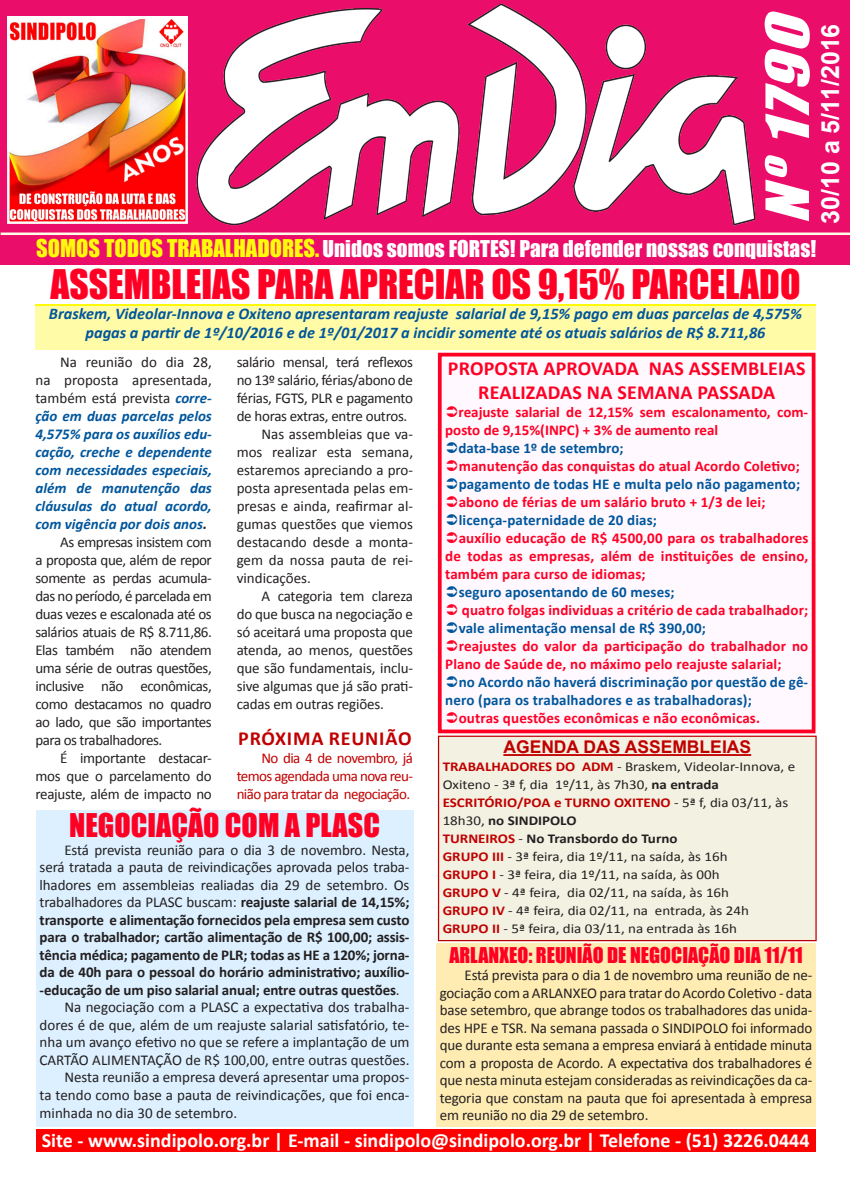
<style>
.page{position:relative;width:851px;height:1177px;background:#fff}
.page>*{position:absolute;margin:0;border:0;box-sizing:border-box;transform-origin:0 0}
.t1{font:italic 55px "Impact";color:#fff;scale:1.19 1}
.Titulos{font:37.5px "Impact";color:#ff0025}
.Titulos-2{font:30px "Impact";color:#ff0025}
.t2{font:700 25px "Arial";color:#fff}
.t3{font:21.25px "Impact";color:#fff}
.Texto{font:700 20px "Calibri";color:#fff}
.Texto-2{font:700 20px/24px "Calibri";letter-spacing:.01em;color:#ff0025;text-align:center}
.Titulos-3{font:20px "Impact";color:#ff0025}
.Entretítulos{font:700 20px "Calibri";letter-spacing:.04em;color:#c00000}
.Titulos-4{font:700 17.5px "Arial";color:#c00000}
.Texto-3{font:italic 700 16.25px/19.5px "Calibri";color:#01569b;text-align:center}
.Texto-4{font:15px/18px "Calibri";letter-spacing:-.01em;color:#231f20;text-align:justify}
.Texto-5{font:700 15px/18px "Calibri";letter-spacing:.01em;color:#ff0025}
.Texto-6{font:700 15px/17.5px "Calibri";letter-spacing:-.01em;color:#231f20;text-align:justify}
.Titulos-5{font:15px/17.5px "Calibri";letter-spacing:-.01em;color:#231f20;text-align:justify}
.Texto-7{font:700 15px/18px "Calibri";letter-spacing:.01em;color:#01569b}
.Texto-8{font:italic 700 15px/18px "Calibri";color:#01569b;text-align:justify}
.Texto-9{font:15px/18px "Calibri";letter-spacing:-.04em;color:#c00000;text-align:justify}
.Texto-10{font:13.5px "Calibri";color:#231f20;scale:1.11 1}
.Titulos-6{font:13.5px/18px "Calibri";color:#231f20;scale:1.11 1}
.Titulos-7{font:700 13.5px/18px "Calibri";color:#c00000;scale:1.11 1}
.Texto-11{font:700 13.5px "Calibri";color:#231f20;scale:1.11 1}
.s1{font-size:22.5px;color:#fffa0a}
.s2{font-weight:400}
.s3{font-weight:400;font-style:normal;color:#231f20}
.s4{color:#231f20}
.s5{font-weight:700;color:#c00000}
.s6{font-weight:700}
.s7{font-weight:400;color:#231f20}
.s8{color:#c00000}
</style>
<div class="page">
<div style="left:35px;top:304px;width:780px;height:43px;background:#fffa0a"></div>
<div style="left:36px;top:1129px;width:779px;height:23px;background:#f00"></div>
<div style="left:0;top:0;width:849px;height:264px;background:#ea0d6a"></div>
<hr style="left:1px;top:232px;width:849px;height:3px;background:#fffee9">
<img style="left:197px;top:4px;width:557px;height:222px">
<img style="left:10px;top:20px;width:175px;height:201px">
<div style="left:7px;top:17px;width:181px;height:207px;border:2px solid #fff"></div>
<div style="left:436px;top:943px;width:380px;height:183px;background:#ffecb3"></div>
<div style="left:438px;top:736px;width:377px;height:204px;background:#f3f1e2"></div>
<hr style="left:503px;top:754px;width:248px;height:2px;background:#c00000">
<div style="left:438px;top:735px;width:378px;height:206px;border:1px solid #c00000"></div>
<div style="left:439px;top:354px;width:374px;height:377px;background:#fff9ff"></div>
<div style="left:438px;top:353px;width:377px;height:380px;border:4px solid #ff0025"></div>
<div style="left:35px;top:306px;width:780px;height:44px;background:#fffba7"></div>
<div style="left:36px;top:810px;width:377px;height:316px;background:#dcf0ff"></div>
<p class="t1" style="left:744px;top:224px;width:193px;rotate:-90deg">Nº1790</p>
<p class="t2" style="left:813px;top:224px;width:202px;rotate:-90deg">30/10 a 5/11/2016</p>
<p class="t3" style="left:36px;top:232px;width:781px"><span class="s1">SOMOS TODOS TRABALHADORES.</span> Unidos somos FORTES! Para defender nossas conquistas!</p>
<p class="Titulos" style="left:50px;top:255px;width:751px">ASSEMBLEIAS PARA APRECIAR OS 9,15% PARCELADO</p>
<p class="Texto-3" style="left:49px;top:304px;width:754px">Braskem, Videolar-Innova e Oxiteno apresentaram reajuste salarial de 9,15% pago em duas parcelas de 4,575% pagas a partir de 1º/10/2016 e de 1º/01/2017 a incidir somente até os atuais salários de R$ 8.711,86</p>
<p class="Texto-4" style="left:237px;top:353px;width:178px">salário mensal, terá reflexos no 13º salário, férias/abono de férias, FGTS, PLR e pagamento de horas extras, entre outros.</p>
<p class="Texto-4" style="left:237px;top:425px;width:178px;text-indent:25px">Nas assembleias que va&shy;mos realizar esta semana, estaremos apreciando a pro&shy;posta apresentada pelas em&shy;presas e ainda, reafirmar al&shy;gumas questões que viemos destacando desde a monta&shy;gem da nossa pauta de rei&shy;vindicações.</p>
<p class="Texto-4" style="left:237px;top:587px;width:178px;text-indent:25px">A categoria tem clareza do que busca na negociação e só aceitará uma proposta que atenda, ao menos, questões que são fundamentais, inclu&shy;sive algumas que já são prati&shy;cadas em outras regiões.</p>
<p class="Entretítulos" style="left:238px;top:726px;width:175px">PRÓXIMA REUNIÃO</p>
<p class="Texto-9" style="left:237px;top:749px;width:178px;text-indent:25px">No dia 4 de novembro, já temos agendada uma nova reu&shy;nião para tratar da negociação.</p>
<p class="Titulos-2" style="left:69px;top:802px;width:312px">NEGOCIAÇÃO COM A PLASC</p>
<p class="Texto-6" style="left:40px;top:841px;width:371px;text-indent:25px"><span class="s2">Está prevista reunião para o dia 3 de novembro. Nesta, será tratada a pauta de reivindicações aprovada pelos traba&shy;lhadores em assembleias realiadas dia 29 de setembro. Os trabalhadores da PLASC buscam:</span> reajuste salarial de 14,15%; transporte e alimentação fornecidos pela empresa sem custo para o trabalhador; cartão alimentação de R$ 100,00; assis&shy;tência médica; pagamento de PLR; todas as HE a 120%; jorna&shy;da de 40h para o pessoal do horário administrativo; auxílio--educação de um piso salarial anual; entre outras questões<span class="s2">.</span></p>
<p class="Texto-4" style="left:40px;top:998px;width:371px;line-height:17.5px;text-indent:25px">Na negociação com a PLASC a expectativa dos trabalha&shy;dores é de que, além de um reajuste salarial satisfatório, te&shy;nha um avanço efetivo no que se refere a implantação de um CARTÃO ALIMENTAÇÃO de R$ 100,00, entre outras questões.</p>
<p class="Texto-4" style="left:40px;top:1068px;width:371px;text-indent:25px">Nesta reunião a empresa deverá apresentar uma propos&shy;ta tendo como base a pauta de reivindicações, que foi enca&shy;minhada no dia 30 de setembro.</p>
<p class="Texto-8" style="left:35px;top:353px;width:178px;text-indent:25px"><span class="s3">Na reunião do dia 28, na proposta apresentada, também está prevista</span> corre&shy;ção em duas parcelas pelos 4,575% para os auxílios edu&shy;cação, creche e dependente com necessidades especiais, além de manutenção das cláusulas do atual acordo, com vigência por dois anos<span class="s4">.</span></p>
<p class="Texto-4" style="left:35px;top:533px;width:178px;text-indent:25px">As empresas insistem com a proposta que, além de repor somente as perdas acumula&shy;das no período, é parcelada em duas vezes e escalonada até os salários atuais de R$ 8.711,86.<br>Elas também não atendem uma série de outras questões, inclusive não econômicas, como destacamos no quadro ao lado, que são importantes para os trabalhadores.</p>
<p class="Texto-4" style="left:35px;top:749px;width:178px;text-indent:25px">É importante destacar&shy;mos que o parcelamento do reajuste, além de impacto no</p>
<p class="Texto-2" style="left:448px;top:356px;width:359px">PROPOSTA APROVADA NAS ASSEMBLEIAS<br>REALIZADAS NA SEMANA PASSADA</p>
<p class="Texto-5" style="left:445px;top:403px;width:364px;text-indent:13px">reajuste salarial de 12,15% sem escalonamento, com&shy;posto de 9,15%(INPC) + 3% de aumento real</p>
<p class="Texto-7" style="left:458px;top:439px;width:166px">data-base 1º de setembro;</p>
<p class="Texto-5" style="left:458px;top:457px;width:343px">manutenção das conquistas do atual Acordo Coletivo;</p>
<p class="Texto-7" style="left:458px;top:475px;width:343px">pagamento de todas HE e multa pelo não pagamento;</p>
<p class="Texto-5" style="left:458px;top:493px;width:308px">abono de férias de um salário bruto + 1/3 de lei;</p>
<p class="Texto-7" style="left:458px;top:511px;width:200px">licença-paternidade de 20 dias;</p>
<p class="Texto-5" style="left:445px;top:529px;width:364px;text-align:justify;text-indent:14px">auxílio educação de R$ 4500,00 para os trabalhadores de todas as empresas, além de instituições de ensino, também para curso de idiomas;</p>
<p class="Texto-7" style="left:458px;top:583px;width:217px">seguro aposentando de 60 meses;</p>
<p class="Texto-5" style="left:462px;top:601px;width:348px">quatro folgas individuas a critério de cada trabalhador;</p>
<p class="Texto-7" style="left:458px;top:619px;width:249px">vale alimentação mensal de R$ 390,00;</p>
<p class="Texto-5" style="left:445px;top:637px;width:364px;text-indent:14px">reajustes do valor da participação do trabalhador no<br>Plano de Saúde de, no máximo pelo reajuste salarial;</p>
<p class="Texto-7" style="left:445px;top:673px;width:364px;text-indent:14px">no Acordo não haverá discriminação por questão de gê&shy;nero (para os trabalhadores e as trabalhadoras);</p>
<p class="Texto-5" style="left:458px;top:709px;width:303px">outras questões econômicas e não econômicas.</p>
<p class="Titulos-4" style="left:503px;top:735px;width:249px">AGENDA DAS ASSEMBLEIAS</p>
<p class="Titulos-6" style="left:442px;top:757px;width:319px"><span class="s5">TRABALHADORES DO ADM</span> - Braskem, Videolar-Innova, e<br>Oxiteno - 3ª f, dia 1º/11, às 7h30, <span class="s6">na entrada</span></p>
<p class="Titulos-7" style="left:442px;top:793px;width:313px">ESCRITÓRIO/POA e TURNO OXITENO <span class="s7">- 5ª f, dia 03/11, às<br>18h30,</span> <span class="s4">no SINDIPOLO</span></p>
<p class="Texto-11" style="left:442px;top:830px;width:213px"><span class="s8">TURNEIROS</span> <span class="s2">-</span> No Transbordo do Turno</p>
<p class="Texto-10" style="left:442px;top:848px;width:258px"><span class="s5">GRUPO III</span> - 3ª feira, dia 1º/11, na saída, às 16h</p>
<p class="Texto-10" style="left:442px;top:866px;width:251px"><span class="s5">GRUPO I</span> - 3ª feira, dia 1º/11, na saída, às 00h</p>
<p class="Texto-10" style="left:442px;top:884px;width:259px"><span class="s5">GRUPO V</span> - 4ª feira, dia 02/11, na saída, às 16h</p>
<p class="Texto-10" style="left:442px;top:902px;width:277px"><span class="s5">GRUPO IV</span> - 4ª feira, dia 02/11, na entrada, às 24h</p>
<p class="Texto-10" style="left:442px;top:920px;width:266px"><span class="s5">GRUPO II</span> - 5ª feira, dia 03/11, na entrada às 16h</p>
<p class="Titulos-3" style="left:449px;top:939px;width:355px">ARLANXEO: REUNIÃO DE NEGOCIAÇÃO DIA 11/11</p>
<p class="Titulos-5" style="left:439px;top:966px;width:374px;text-indent:25px">Está prevista para o dia 1 de novembro uma reunião de ne&shy;gociação com a ARLANXEO para tratar do Acordo Coletivo - data base setembro, que abrange todos os trabalhadores das unida&shy;des HPE e TSR. Na semana passada o SINDIPOLO foi informado que durante esta semana a empresa enviará à entidade minuta com a proposta de Acordo. A expectativa dos trabalhadores é que nesta minuta estejam consideradas as reivindicações da ca&shy;tegoria que constam na pauta que foi apresentada à empresa em reunião no dia 29 de setembro.</p>
<p class="Texto" style="left:42px;top:1127px;width:769px">Site - www.sindipolo.org.br | E-mail - sindipolo@sindipolo.org.br | Telefone - (51) 3226.0444</p>
</div>
